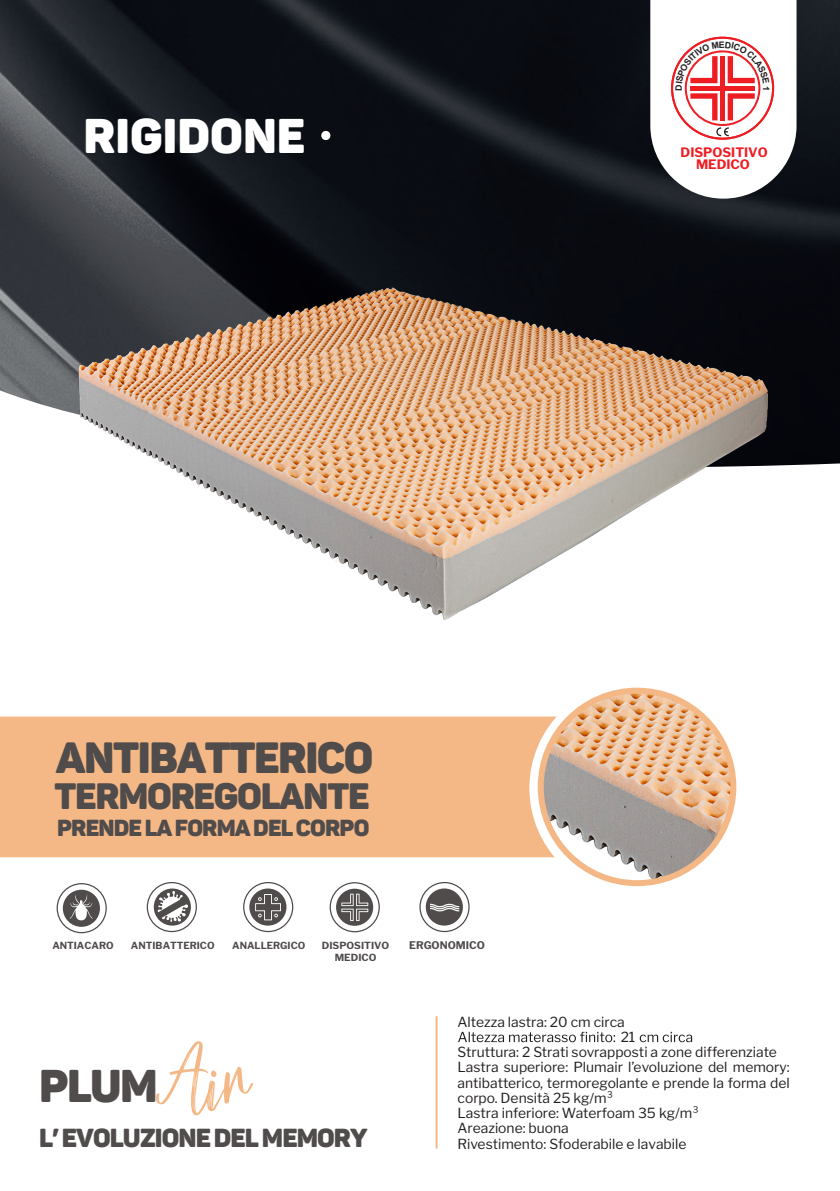
<style>
.page{position:relative;width:840px;height:1191px;background:#fff}
.page>*{position:absolute;margin:0;border:0;box-sizing:border-box;transform-origin:0 0}
.t1{font:900 48px "Panton Demo";color:#fff}
.t2{font:900 45.2px "Panton Demo";color:#504c4b}
.t3{font:900 43.2px "Panton Demo";letter-spacing:-.035em;color:#504c4b}
.t4{font:900 36.2px "Panton Demo";letter-spacing:-.035em;color:#504c4b}
.t5{font:900 25.8px "Panton Demo";letter-spacing:-.035em;color:#504c4b}
.t6{font:900 23px "Panton Demo";letter-spacing:-.035em;color:#504c4b}
.t7{font:13.8px/15.2px "Libre Franklin";color:#231f20}
.t8{font:700 13px/11.8px "Libre Franklin";color:#ee1d23;text-align:center}
.t9{font:700 10.6px "Libre Franklin";color:#504c4b}
.t10{font:700 9.8px "Libre Franklin";color:#504c4b}
.s1{font-family:"mellonydrybrush";font-weight:400;font-size:69.2px;color:#f4b886}
</style>
<div class="page">
<img style="left:0;top:0;width:839px;height:465px">
<div style="left:0;top:716px;width:556px;height:141px;background:#f4b886"></div>
<svg style="left:529px;top:680px;width:215px;height:215px"></svg>
<img style="left:0;top:108px;width:823px;height:512px">
<svg style="left:458px;top:1031px;width:233px;height:11px"></svg>
<hr style="left:435px;top:1016px;width:2px;height:132px;background:#f4b886">
<svg style="left:147px;top:882px;width:50px;height:50px"></svg>
<svg style="left:243px;top:882px;width:50px;height:50px"></svg>
<svg style="left:329px;top:882px;width:50px;height:50px"></svg>
<svg style="left:419px;top:882px;width:50px;height:50px"></svg>
<svg style="left:57px;top:883px;width:50px;height:50px"></svg>
<svg style="left:320px;top:130px;width:11px;height:11px"></svg>
<img style="left:540px;top:690px;width:193px;height:193px;border-radius:96px">
<div style="left:537px;top:687px;width:199px;height:199px;border:6px solid #f4b886;border-radius:50%"></div>
<svg style="left:650px;top:0;width:146px;height:199px"></svg>
<h1 class="t1" style="left:84px;top:105px;width:223px">RIGIDONE</h1>
<p class="t8" style="left:680px;top:146px;width:89px">DISPOSITIVO<br>MEDICO</p>
<h3 class="t3" style="left:56px;top:729px;width:319px">ANTIBATTERICO</h3>
<h3 class="t4" style="left:54px;top:772px;width:316px">TERMOREGOLANTE</h3>
<h3 class="t6" style="left:57px;top:813px;width:313px">PRENDE LA FORMA DEL CORPO</h3>
<p class="t10" style="left:52px;top:939px;width:63px">ANTIACARO</p>
<p class="t10" style="left:131px;top:939px;width:85px">ANTIBATTERICO</p>
<p class="t10" style="left:232px;top:939px;width:75px">ANALLERGICO</p>
<p class="t10" style="left:322px;top:939px;width:69px">DISPOSITIVO</p>
<p class="t9" style="left:409px;top:939px;width:77px">ERGONOMICO</p>
<p class="t10" style="left:334px;top:951px;width:43px">MEDICO</p>
<h2 class="t2" style="left:39px;top:1056px;width:213px">PLUM<span class="s1">Air</span></h2>
<h3 class="t5" style="left:39px;top:1121px;width:330px">L’ EVOLUZIONE DEL MEMORY</h3>
<p class="t7" style="left:457px;top:1014px;width:169px">Altezza lastra: 20 cm circa</p>
<p class="t7" style="left:457px;top:1044px;width:333px">Struttura: 2 Strati sovrapposti a zone differenziate Lastra superiore: Plumair l’evoluzione del memory: antibatterico, termoregolante e prende la forma del corpo. Densità 25 kg/m³<br>Lastra inferiore: Waterfoam 35 kg/m³<br>Areazione: buona<br>Rivestimento: Sfoderabile e lavabile</p>
<p class="t7" style="left:620px;top:1029px;width:16px">21</p>
</div>
